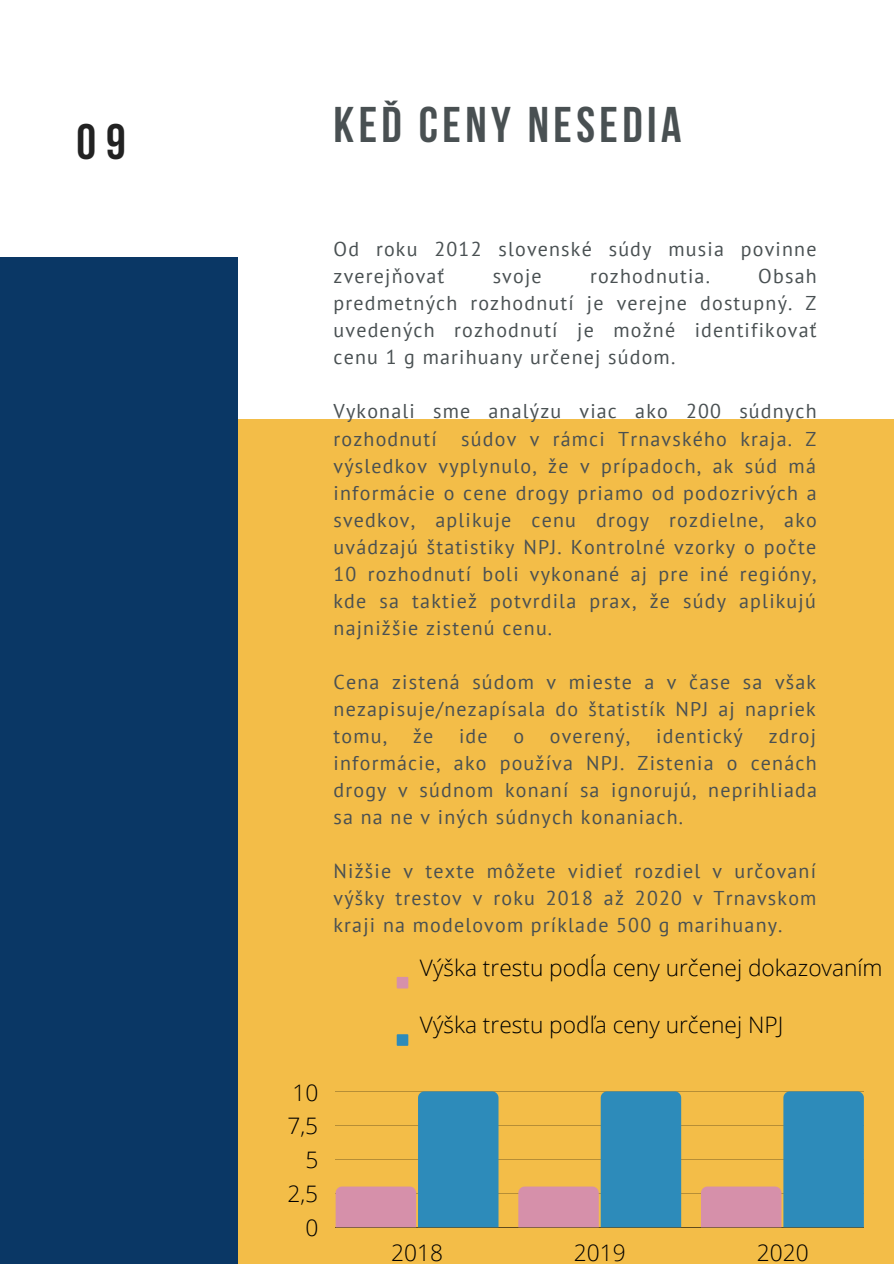
<style>
.page{position:relative;width:894px;height:1264px;background:#fff}
.page>*{position:absolute;margin:0;border:0;box-sizing:border-box;transform-origin:0 0}
.t1{font:700 49.95px "Bebas Neue";letter-spacing:.09em;color:#495052}
.t2{font:700 49.65px "Bebas Neue";color:#222}
.t3{font:300 22.65px "Open Sans";color:#000}
.t4{font:19.95px/27px "PT Sans";letter-spacing:.06em;color:#495052;text-align:justify}
</style>
<div class="page">
<div style="left:0;top:419px;width:893px;height:844px;background:#f3bd48"></div>
<div style="left:0;top:257px;width:238px;height:1006px;background:#0a3765"></div>
<svg style="left:396px;top:977px;width:12px;height:11px"></svg>
<svg style="left:396px;top:1034px;width:12px;height:11px"></svg>
<hr style="left:335px;top:1091px;width:528px;height:1px;background:#000">
<hr style="left:335px;top:1125px;width:528px;height:1px;background:#000">
<hr style="left:335px;top:1159px;width:528px;height:1px;background:#000">
<hr style="left:335px;top:1192px;width:528px;height:1px;background:#000">
<hr style="left:335px;top:1226px;width:528px;height:1px;background:#000">
<svg style="left:335px;top:1091px;width:163px;height:136px"></svg>
<svg style="left:518px;top:1091px;width:163px;height:136px"></svg>
<svg style="left:700px;top:1091px;width:163px;height:136px"></svg>
<p class="t2" style="left:77px;top:122px;width:51px">09</p>
<p class="t1" style="left:333px;top:104px;width:349px">KEĎ CENY NESEDIA</p>
<p class="t4" style="left:333px;top:235px;width:484px">Od roku 2012 slovenské súdy musia povinne zverejňovať</p>
<p class="t4" style="left:333px;top:262px;width:484px;text-indent:424px">Obsah predmetných rozhodnutí je verejne dostupný. Z uvedených rozhodnutí je možné identifikovať cenu 1 g marihuany určenej súdom.</p>
<p class="t4" style="left:333px;top:397px;width:484px">Vykonali sme analýzu viac ako 200 súdnych rozhodnutí súdov v rámci Trnavského kraja. Z výsledkov vyplynulo, že v prípadoch, ak súd má informácie o cene drogy priamo od podozrivých a svedkov, aplikuje cenu drogy rozdielne, ako uvádzajú štatistiky NPJ. Kontrolné vzorky o počte 10 rozhodnutí boli vykonané aj pre iné regióny, kde sa taktiež potvrdila prax, že súdy aplikujú najnižšie zistenú cenu.</p>
<p class="t4" style="left:333px;top:668px;width:484px">Cena zistená súdom v mieste a v čase sa však nezapisuje/nezapísala do štatistík NPJ aj napriek tomu,</p>
<p class="t4" style="left:492px;top:262px;width:50px">svoje</p>
<p class="t4" style="left:590px;top:262px;width:121px">rozhodnutia.</p>
<p class="t4" style="left:413px;top:722px;width:22px">že</p>
<p class="t4" style="left:459px;top:722px;width:30px">ide</p>
<p class="t4" style="left:513px;top:722px;width:12px">o</p>
<p class="t4" style="left:549px;top:722px;width:82px">overený,</p>
<p class="t4" style="left:656px;top:722px;width:88px">identický</p>
<p class="t4" style="left:333px;top:722px;width:485px;text-indent:435px">zdroj informácie, ako používa NPJ. Zistenia o cenách drogy v súdnom konaní sa ignorujú, neprihliada sa na ne v iných súdnych konaniach.</p>
<p class="t4" style="left:333px;top:857px;width:484px">Nižšie v texte môžete vidieť rozdiel v určovaní výšky trestov v roku 2018 až 2020 v Trnavskom kraji na modelovom príklade 500 g marihuany.</p>
<p class="t3" style="left:420px;top:951px;width:464px">Výška trestu podĺa ceny určenej dokazovaním</p>
<p class="t3" style="left:420px;top:1009px;width:365px">Výška trestu podľa ceny určenej NPJ</p>
<p class="t3" style="left:292px;top:1076px;width:27px">10</p>
<p class="t3" style="left:287px;top:1110px;width:32px">7,5</p>
<p class="t3" style="left:305px;top:1144px;width:14px">5</p>
<p class="t3" style="left:287px;top:1177px;width:32px">2,5</p>
<p class="t3" style="left:305px;top:1211px;width:14px">0</p>
<p class="t3" style="left:391px;top:1236px;width:53px">2018</p>
<p class="t3" style="left:573px;top:1236px;width:53px">2019</p>
<p class="t3" style="left:756px;top:1236px;width:53px">2020</p>
</div>
